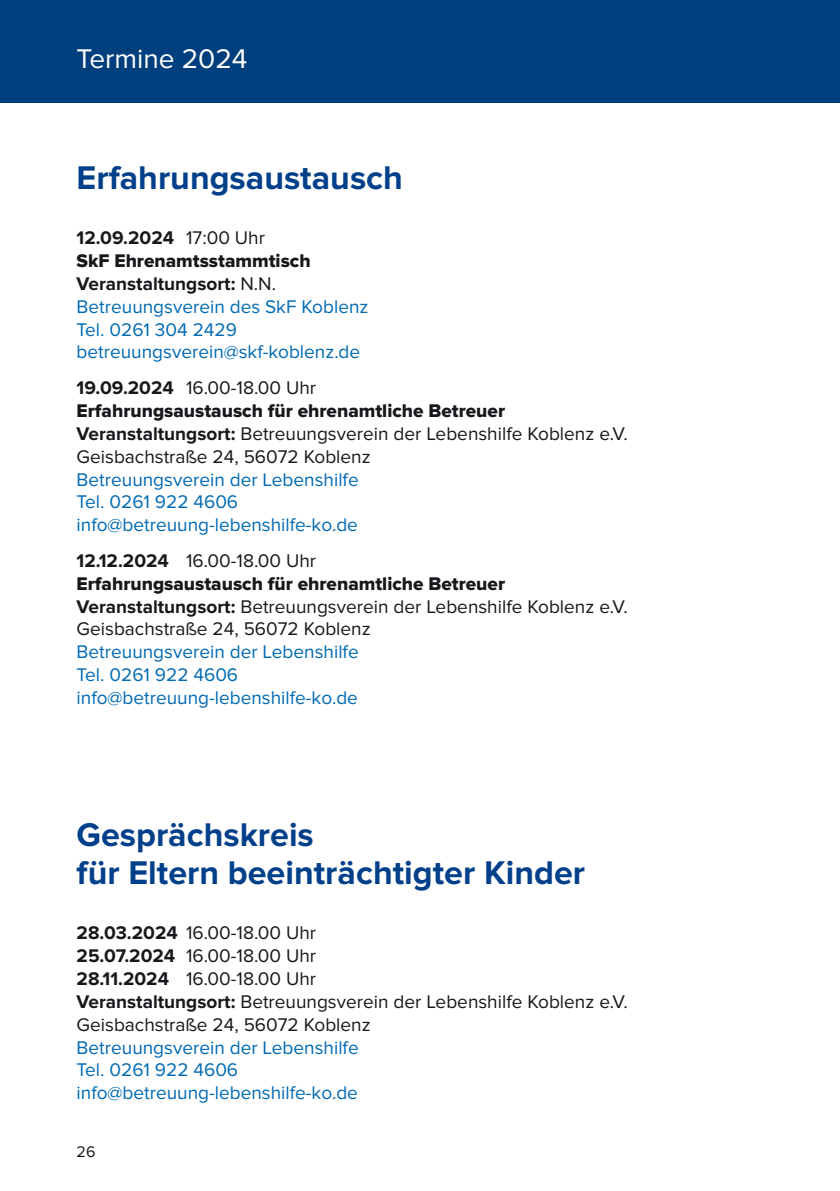
<style>
.page{position:relative;width:840px;height:1191px;background:#fff}
.page>*{position:absolute;margin:0;border:0;box-sizing:border-box;transform-origin:0 0}
.t1{font:700 34px/38px "Proxima Nova";color:#003f8a}
.t2{font:28px "Proxima Nova";color:#fff}
.t3{font:19px/22.8px "Proxima Nova";color:#1a171c}
.t4{font:19px/22.8px "Proxima Nova";color:#006ab3}
.t5{font:19px "Proxima Nova Extrabld";color:#1a171c}
.t6{font:700 19px "Proxima Nova";color:#1a171c}
.t7{font:16px "Proxima Nova";color:#1a171c}
.s1{font-weight:400}
.s2{font-weight:700;color:#1a171c}
.s3{color:#1a171c}
.s4{font-weight:700}
</style>
<div class="page">
<div style="left:0;top:0;width:839px;height:102px;background:#003f7d"></div>
<h2 class="t2" style="left:77px;top:42px;width:172px">Termine 2024</h2>
<h1 class="t1" style="left:77px;top:159px;width:327px">Erfahrungsaustausch</h1>
<p class="t6" style="left:77px;top:227px;width:190px">12.09.2024 <span class="s1">17:00 Uhr</span></p>
<p class="t5" style="left:77px;top:250px;width:235px">SkF Ehrenamtsstammtisch</p>
<p class="t4" style="left:77px;top:273px;width:293px"><span class="s2">Veranstaltungsort:</span> <span class="s3">N.N.<br></span>Betreuungsverein des SkF Koblenz<br>Tel. 0261 304 2429 betreuungsverein@skf-koblenz.de</p>
<p class="t3" style="left:77px;top:377px;width:241px"><span class="s4">19.09.2024</span> 16.00-18.00 Uhr</p>
<p class="t5" style="left:77px;top:400px;width:430px">Erfahrungsaustausch für ehrenamtliche Betreuer</p>
<p class="t3" style="left:77px;top:422px;width:550px"><span class="s4">Veranstaltungsort:</span> Betreuungsverein der Lebenshilfe Koblenz e.V.<br>Geisbachstraße 24, 56072 Koblenz</p>
<p class="t4" style="left:77px;top:468px;width:283px">Betreuungsverein der Lebenshilfe<br>Tel. 0261 922 4606 info@betreuung-lebenshilfe-ko.de</p>
<p class="t3" style="left:77px;top:549px;width:241px"><span class="s4">12.12.2024</span> 16.00-18.00 Uhr</p>
<p class="t5" style="left:77px;top:572px;width:430px">Erfahrungsaustausch für ehrenamtliche Betreuer</p>
<p class="t3" style="left:77px;top:595px;width:550px"><span class="s4">Veranstaltungsort:</span> Betreuungsverein der Lebenshilfe Koblenz e.V.<br>Geisbachstraße 24, 56072 Koblenz</p>
<p class="t4" style="left:77px;top:641px;width:283px">Betreuungsverein der Lebenshilfe<br>Tel. 0261 922 4606 info@betreuung-lebenshilfe-ko.de</p>
<h1 class="t1" style="left:77px;top:816px;width:509px">Gesprächskreis<br>für Eltern beeinträchtigter Kinder</h1>
<p class="t3" style="left:77px;top:922px;width:550px"><span class="s4">28.03.2024</span> 16.00-18.00 Uhr<br><span class="s4">25.07.2024</span> 16.00-18.00 Uhr<br><span class="s4">28.11.2024</span> 16.00-18.00 Uhr<br><span class="s4">Veranstaltungsort:</span> Betreuungsverein der Lebenshilfe Koblenz e.V.<br>Geisbachstraße 24, 56072 Koblenz</p>
<p class="t4" style="left:77px;top:1036px;width:283px">Betreuungsverein der Lebenshilfe<br>Tel. 0261 922 4606 info@betreuung-lebenshilfe-ko.de</p>
<p class="t7" style="left:77px;top:1142px;width:20px">26</p>
</div>
